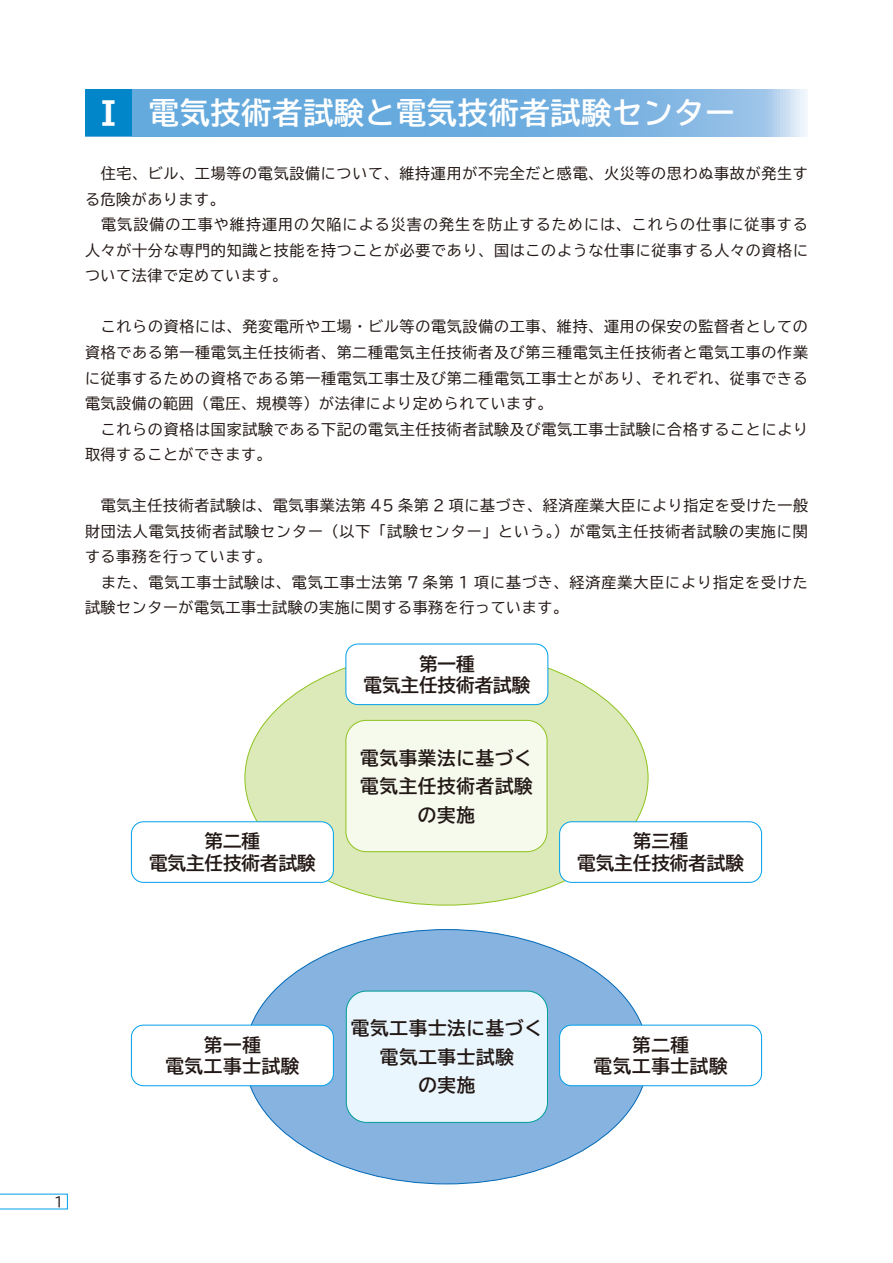
<style>
.page{position:relative;width:893px;height:1263px;background:#fff}
.page>*{position:absolute;margin:0;border:0;box-sizing:border-box;transform-origin:0 0}
.t1{font:700 30px "TBUD Go Std";letter-spacing:.03em;color:#fff}
.t2{font:700 18.6px/28.5px "TBUD Go Std";letter-spacing:.04em;color:#221815;text-align:center}
.t3{font:700 18.6px/21.5px "TBUD Go Std";color:#221815;text-align:center}
.t4{font:15px/25.5px "TBUD Go Std";letter-spacing:.05em;color:#221815}
.t5{font:13.5px "TBUD Go Std";color:#221815}
.s1{font-stretch:expanded;font-size:31.5px}
</style>
<div class="page">
<svg style="left:0;top:1194px;width:68px;height:15px"></svg>
<div style="left:245px;top:651px;width:403px;height:254px;background:#dbeab8;border-radius:50%"></div>
<div style="left:245px;top:929px;width:403px;height:255px;background:#86b3e0;border-radius:50%"></div>
<div style="left:346px;top:720px;width:201px;height:132px;background:#f6faed;border-radius:20px"></div>
<div style="left:345px;top:720px;width:202px;height:132px;border:1px solid #8fc31f;border-radius:20px"></div>
<div style="left:346px;top:991px;width:201px;height:131px;background:#eaf6fd;border-radius:20px"></div>
<div style="left:346px;top:991px;width:202px;height:132px;border:1px solid #009e96;border-radius:20px"></div>
<div style="left:346px;top:644px;width:202px;height:61px;background:#fff;border-radius:12px"></div>
<div style="left:345px;top:644px;width:203px;height:61px;border:1px solid #00a0e9;border-radius:12px"></div>
<div style="left:131px;top:822px;width:202px;height:60px;background:#fff;border-radius:12px"></div>
<div style="left:131px;top:821px;width:203px;height:62px;border:1px solid #00a0e9;border-radius:12px"></div>
<div style="left:131px;top:1025px;width:202px;height:61px;background:#fff;border-radius:12px"></div>
<div style="left:131px;top:1025px;width:203px;height:61px;border:1px solid #00a0e9;border-radius:12px"></div>
<div style="left:560px;top:822px;width:202px;height:60px;background:#fff;border-radius:12px"></div>
<div style="left:559px;top:821px;width:203px;height:62px;border:1px solid #00a0e9;border-radius:12px"></div>
<div style="left:560px;top:1025px;width:202px;height:61px;background:#fff;border-radius:12px"></div>
<div style="left:559px;top:1025px;width:203px;height:61px;border:1px solid #00a0e9;border-radius:12px"></div>
<svg style="left:132px;top:89px;width:674px;height:47px;background:#76b1e0"></svg>
<div style="left:85px;top:89px;width:47px;height:47px;background:#0086c9"></div>
<h1 class="t1" style="left:93px;top:88px;width:644px"><span class="s1">Ⅰ</span> 電気技術者試験と電気技術者試験センター</h1>
<p class="t4" style="left:85px;top:161px;width:724px">　住宅、ビル、工場等の電気設備について、維持運用が不完全だと感電、火災等の思わぬ事故が発生する危険があります。<br>　電気設備の工事や維持運用の欠陥による災害の発生を防止するためには、これらの仕事に従事する人々が十分な専門的知識と技能を持つことが必要であり、国はこのような仕事に従事する人々の資格について法律で定めています。</p>
<p class="t4" style="left:85px;top:314px;width:725px">　これらの資格には、発変電所や工場・ビル等の電気設備の工事、維持、運用の保安の監督者としての資格である第一種電気主任技術者、第二種電気主任技術者及び第三種電気主任技術者と電気工事の作業に従事するための資格である第一種電気工事士及び第二種電気工事士とがあり、それぞれ、従事できる電気設備の範囲（電圧、規模等）が法律により定められています。<br>　これらの資格は国家試験である下記の電気主任技術者試験及び電気工事士試験に合格することにより取得することができます。</p>
<p class="t4" style="left:85px;top:492px;width:724px">　電気主任技術者試験は、電気事業法第 45 条第 2 項に基づき、経済産業大臣により指定を受けた一般財団法人電気技術者試験センター（以下「試験センター」という。）が電気主任技術者試験の実施に関する事務を行っています。<br>　また、電気工事士試験は、電気工事士法第 7 条第 1 項に基づき、経済産業大臣により指定を受けた試験センターが電気工事士試験の実施に関する事務を行っています。</p>
<p class="t3" style="left:363px;top:653px;width:168px">第一種<br>電気主任技術者試験</p>
<p class="t3" style="left:149px;top:831px;width:168px">第二種<br>電気主任技術者試験</p>
<p class="t2" style="left:360px;top:743px;width:174px">電気事業法に基づく電気主任技術者試験の実施</p>
<p class="t3" style="left:577px;top:831px;width:168px">第三種<br>電気主任技術者試験</p>
<p class="t5" style="left:54px;top:1191px;width:12px">1</p>
<p class="t2" style="left:165px;top:1034px;width:136px;line-height:21.5px">第一種<br>電気工事士試験</p>
<p class="t2" style="left:351px;top:1014px;width:193px">電気工事士法に基づく電気工事士試験<br>の実施</p>
<p class="t2" style="left:593px;top:1034px;width:136px;line-height:21.5px">第二種<br>電気工事士試験</p>
</div>
